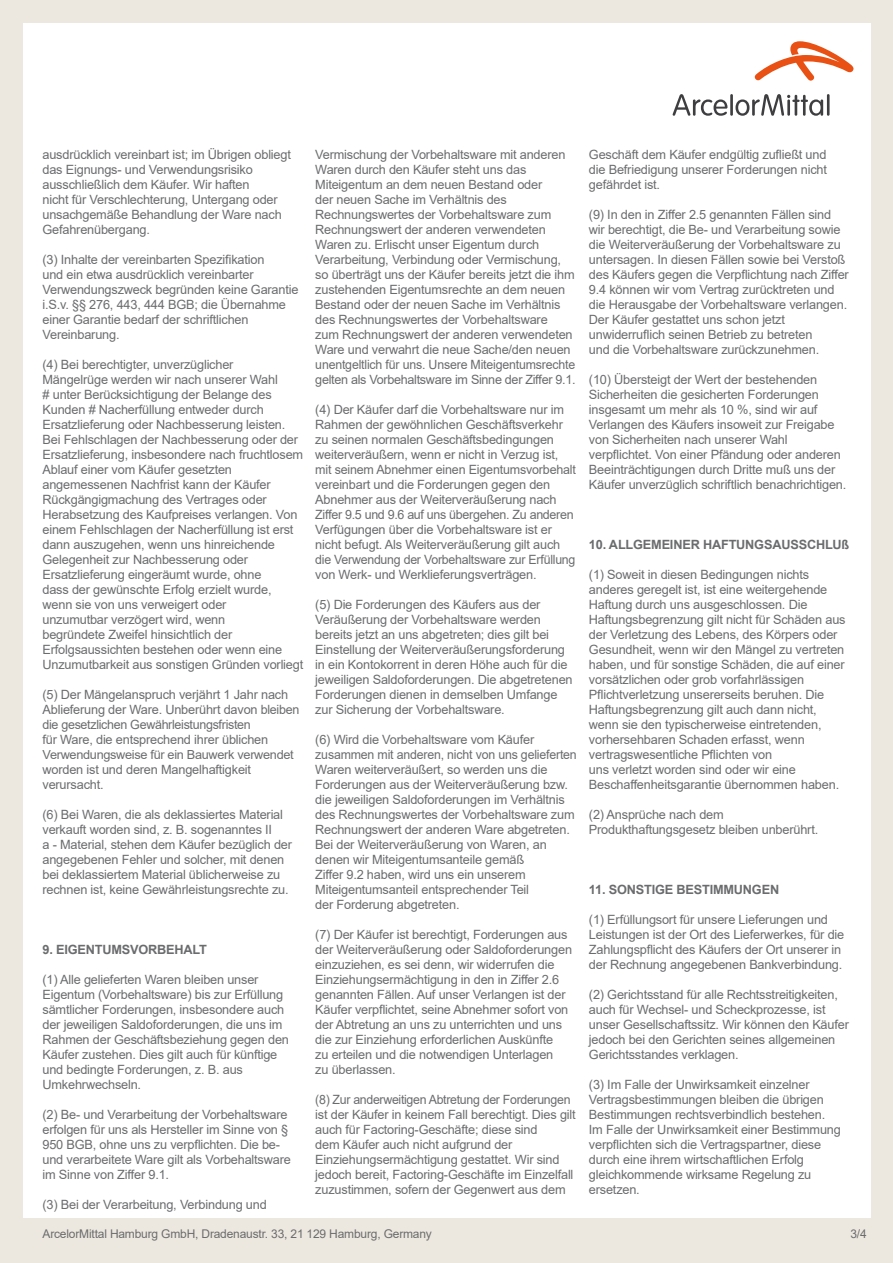
<style>
.page{position:relative;width:893px;height:1263px;background:#ede8df}
.page>*{position:absolute;margin:0;border:0;box-sizing:border-box;transform-origin:0 0}
.t1{font:12.75px/15px "Arial";letter-spacing:-.015em;color:#6b6c6e}
.t2{font:700 12.75px "Arial";letter-spacing:-.015em;color:#6b6c6e}
.t3{font:12.45px "Arial";letter-spacing:-.025em;color:#6b6c6e}
.t4{font:12px "Arial";letter-spacing:-.015em;color:#6b6c6e}
</style>
<div class="page">
<div style="left:23px;top:23px;width:848px;height:1195px;background:#fff"></div>
<svg style="left:755px;top:41px;width:98px;height:40px"></svg>
<hr style="left:730px;top:94px;width:3px;height:22px;background:#3e3d40">
<svg style="left:673px;top:94px;width:54px;height:22px"></svg>
<hr style="left:827px;top:94px;width:2px;height:22px;background:#3e3d40">
<svg style="left:735px;top:94px;width:88px;height:22px"></svg>
<p class="t1" style="left:43px;top:147px;width:250px">ausdrücklich vereinbart ist; im Übrigen obliegt das Eignungs- und Verwendungsrisiko ausschließlich dem Käufer. Wir haften<br>nicht für Verschlechterung, Untergang oder unsachgemäße Behandlung der Ware nach Gefahrenübergang.</p>
<p class="t1" style="left:43px;top:252px;width:257px">(3) Inhalte der vereinbarten Spezifikation<br>und ein etwa ausdrücklich vereinbarter Verwendungszweck begründen keine Garantie i.S.v. §§ 276, 443, 444 BGB; die Übernahme einer Garantie bedarf der schriftlichen Vereinbarung.</p>
<p class="t1" style="left:43px;top:357px;width:262px">(4) Bei berechtigter, unverzüglicher<br>Mängelrüge werden wir nach unserer Wahl<br># unter Berücksichtigung der Belange des Kunden # Nacherfüllung entweder durch Ersatzlieferung oder Nachbesserung leisten.<br>Bei Fehlschlagen der Nachbesserung oder der Ersatzlieferung, insbesondere nach fruchtlosem Ablauf einer vom Käufer gesetzten angemessenen Nachfrist kann der Käufer Rückgängigmachung des Vertrages oder Herabsetzung des Kaufpreises verlangen. Von einem Fehlschlagen der Nacherfüllung ist erst dann auszugehen, wenn uns hinreichende Gelegenheit zur Nachbesserung oder Ersatzlieferung eingeräumt wurde, ohne<br>dass der gewünschte Erfolg erzielt wurde, wenn sie von uns verweigert oder<br>unzumutbar verzögert wird, wenn<br>begründete Zweifel hinsichtlich der Erfolgsaussichten bestehen oder wenn eine Unzumutbarkeit aus sonstigen Gründen vorliegt</p>
<p class="t1" style="left:43px;top:687px;width:258px">(5) Der Mängelanspruch verjährt 1 Jahr nach Ablieferung der Ware. Unberührt davon bleiben die gesetzlichen Gewährleistungsfristen<br>für Ware, die entsprechend ihrer üblichen</p>
<p class="t3" style="left:43px;top:746px;width:253px">Verwendungsweise für ein Bauwerk verwendet</p>
<p class="t1" style="left:43px;top:762px;width:210px">worden ist und deren Mangelhaftigkeit verursacht.</p>
<p class="t1" style="left:43px;top:807px;width:251px">(6) Bei Waren, die als deklassiertes Material verkauft worden sind, z. B. sogenanntes II<br>a - Material, stehen dem Käufer bezüglich der angegebenen Fehler und solcher, mit denen bei deklassiertem Material üblicherweise zu rechnen ist, keine Gewährleistungsrechte zu.</p>
<p class="t2" style="left:43px;top:940px;width:166px">9. EIGENTUMSVORBEHALT</p>
<p class="t1" style="left:43px;top:972px;width:248px">(1) Alle gelieferten Waren bleiben unser Eigentum (Vorbehaltsware) bis zur Erfüllung sämtlicher Forderungen, insbesondere auch der jeweiligen Saldoforderungen, die uns im Rahmen der Geschäftsbeziehung gegen den Käufer zustehen. Dies gilt auch für künftige und bedingte Forderungen, z. B. aus Umkehrwechseln.</p>
<p class="t1" style="left:43px;top:1107px;width:250px">(2) Be- und Verarbeitung der Vorbehaltsware erfolgen für uns als Hersteller im Sinne von § 950 BGB, ohne uns zu verpflichten. Die be&shy;und verarbeitete Ware gilt als Vorbehaltsware im Sinne von Ziffer 9.1.</p>
<p class="t1" style="left:43px;top:1197px;width:226px">(3) Bei der Verarbeitung, Verbindung und</p>
<p class="t1" style="left:315px;top:147px;width:262px">Vermischung der Vorbehaltsware mit anderen Waren durch den Käufer steht uns das Miteigentum an dem neuen Bestand oder<br>der neuen Sache im Verhältnis des Rechnungswertes der Vorbehaltsware zum Rechnungswert der anderen verwendeten Waren zu. Erlischt unser Eigentum durch Verarbeitung, Verbindung oder Vermischung, so überträgt uns der Käufer bereits jetzt die ihm zustehenden Eigentumsrechte an dem neuen Bestand oder der neuen Sache im Verhältnis des Rechnungswertes der Vorbehaltsware<br>zum Rechnungswert der anderen verwendeten Ware und verwahrt die neue Sache/den neuen unentgeltlich für uns. Unsere Miteigentumsrechte gelten als Vorbehaltsware im Sinne der Ziffer 9.1.</p>
<p class="t1" style="left:315px;top:402px;width:262px">(4) Der Käufer darf die Vorbehaltsware nur im Rahmen der gewöhnlichen Geschäftsverkehr zu seinen normalen Geschäftsbedingungen weiterveräußern, wenn er nicht in Verzug ist, mit seinem Abnehmer einen Eigentumsvorbehalt vereinbart und die Forderungen gegen den Abnehmer aus der Weiterveräußerung nach Ziffer 9.5 und 9.6 auf uns übergehen. Zu anderen Verfügungen über die Vorbehaltsware ist er nicht befugt. Als Weiterveräußerung gilt auch die Verwendung der Vorbehaltsware zur Erfüllung von Werk- und Werklieferungsverträgen.</p>
<p class="t1" style="left:315px;top:597px;width:259px">(5) Die Forderungen des Käufers aus der Veräußerung der Vorbehaltsware werden bereits jetzt an uns abgetreten; dies gilt bei Einstellung der Weiterveräußerungsforderung in ein Kontokorrent in deren Höhe auch für die jeweiligen Saldoforderungen. Die abgetretenen Forderungen dienen in demselben Umfange zur Sicherung der Vorbehaltsware.</p>
<p class="t1" style="left:315px;top:732px;width:263px">(6) Wird die Vorbehaltsware vom Käufer zusammen mit anderen, nicht von uns gelieferten Waren weiterveräußert, so werden uns die Forderungen aus der Weiterveräußerung bzw. die jeweiligen Saldoforderungen im Verhältnis des Rechnungswertes der Vorbehaltsware zum Rechnungswert der anderen Ware abgetreten.<br>Bei der Weiterveräußerung von Waren, an denen wir Miteigentumsanteile gemäß<br>Ziffer 9.2 haben, wird uns ein unserem Miteigentumsanteil entsprechender Teil<br>der Forderung abgetreten.</p>
<p class="t1" style="left:315px;top:927px;width:258px">(7) Der Käufer ist berechtigt, Forderungen aus der Weiterveräußerung oder Saldoforderungen einzuziehen, es sei denn, wir widerrufen die Einziehungsermächtigung in den in Ziffer 2.6 genannten Fällen. Auf unser Verlangen ist der Käufer verpflichtet, seine Abnehmer sofort von der Abtretung an uns zu unterrichten und uns die zur Einziehung erforderlichen Auskünfte<br>zu erteilen und die notwendigen Unterlagen<br>zu überlassen.</p>
<p class="t1" style="left:315px;top:1092px;width:262px">(8) Zur anderweitigen Abtretung der Forderungen ist der Käufer in keinem Fall berechtigt. Dies gilt auch für Factoring-Geschäfte; diese sind<br>dem Käufer auch nicht aufgrund der Einziehungsermächtigung gestattet. Wir sind jedoch bereit, Factoring-Geschäfte im Einzelfall zuzustimmen, sofern der Gegenwert aus dem</p>
<p class="t1" style="left:589px;top:147px;width:240px;text-align:justify">Geschäft dem Käufer endgültig zufließt und die Befriedigung unserer Forderungen nicht gefährdet ist.</p>
<p class="t1" style="left:589px;top:207px;width:261px">(9) In den in Ziffer 2.5 genannten Fällen sind wir berechtigt, die Be- und Verarbeitung sowie die Weiterveräußerung der Vorbehaltsware zu untersagen. In diesen Fällen sowie bei Verstoß des Käufers gegen die Verpflichtung nach Ziffer 9.4 können wir vom Vertrag zurücktreten und die Herausgabe der Vorbehaltsware verlangen.<br>Der Käufer gestattet uns schon jetzt unwiderruflich seinen Betrieb zu betreten<br>und die Vorbehaltsware zurückzunehmen.</p>
<p class="t1" style="left:589px;top:372px;width:259px">(10) Übersteigt der Wert der bestehenden Sicherheiten die gesicherten Forderungen insgesamt um mehr als 10 %, sind wir auf Verlangen des Käufers insoweit zur Freigabe von Sicherheiten nach unserer Wahl verpflichtet. Von einer Pfändung oder anderen Beeinträchtigungen durch Dritte muß uns der Käufer unverzüglich schriftlich benachrichtigen.</p>
<p class="t2" style="left:589px;top:535px;width:262px">10. ALLGEMEINER HAFTUNGSAUSSCHLUß</p>
<p class="t1" style="left:589px;top:567px;width:258px">(1) Soweit in diesen Bedingungen nichts anderes geregelt ist, ist eine weitergehende Haftung durch uns ausgeschlossen. Die Haftungsbegrenzung gilt nicht für Schäden aus der Verletzung des Lebens, des Körpers oder Gesundheit, wenn wir den Mängel zu vertreten haben, und für sonstige Schäden, die auf einer vorsätzlichen oder grob vorfahrlässigen Pflichtverletzung unsererseits beruhen. Die Haftungsbegrenzung gilt auch dann nicht, wenn sie den typischerweise eintretenden, vorhersehbaren Schaden erfasst, wenn vertragswesentliche Pflichten von<br>uns verletzt worden sind oder wir eine Beschaffenheitsgarantie übernommen haben.</p>
<p class="t1" style="left:589px;top:807px;width:231px">(2) Ansprüche nach dem<br>Produkthaftungsgesetz bleiben unberührt.</p>
<p class="t2" style="left:589px;top:880px;width:192px">11. SONSTIGE BESTIMMUNGEN</p>
<p class="t1" style="left:589px;top:912px;width:257px">(1) Erfüllungsort für unsere Lieferungen und Leistungen ist der Ort des Lieferwerkes, für die Zahlungspflicht des Käufers der Ort unserer in der Rechnung angegebenen Bankverbindung.</p>
<p class="t1" style="left:589px;top:987px;width:261px">(2) Gerichtsstand für alle Rechtsstreitigkeiten, auch für Wechsel- und Scheckprozesse, ist unser Gesellschaftssitz. Wir können den Käufer jedoch bei den Gerichten seines allgemeinen Gerichtsstandes verklagen.</p>
<p class="t1" style="left:589px;top:1077px;width:253px">(3) Im Falle der Unwirksamkeit einzelner Vertragsbestimmungen bleiben die übrigen Bestimmungen rechtsverbindlich bestehen.<br>Im Falle der Unwirksamkeit einer Bestimmung verpflichten sich die Vertragspartner, diese durch eine ihrem wirtschaftlichen Erfolg gleichkommende wirksame Regelung zu ersetzen.</p>
<p class="t4" style="left:43px;top:1225px;width:391px">ArcelorMittal Hamburg GmbH, Dradenaustr. 33, 21 129 Hamburg, Germany</p>
<p class="t4" style="left:850px;top:1225px;width:18px">3/4</p>
</div>
